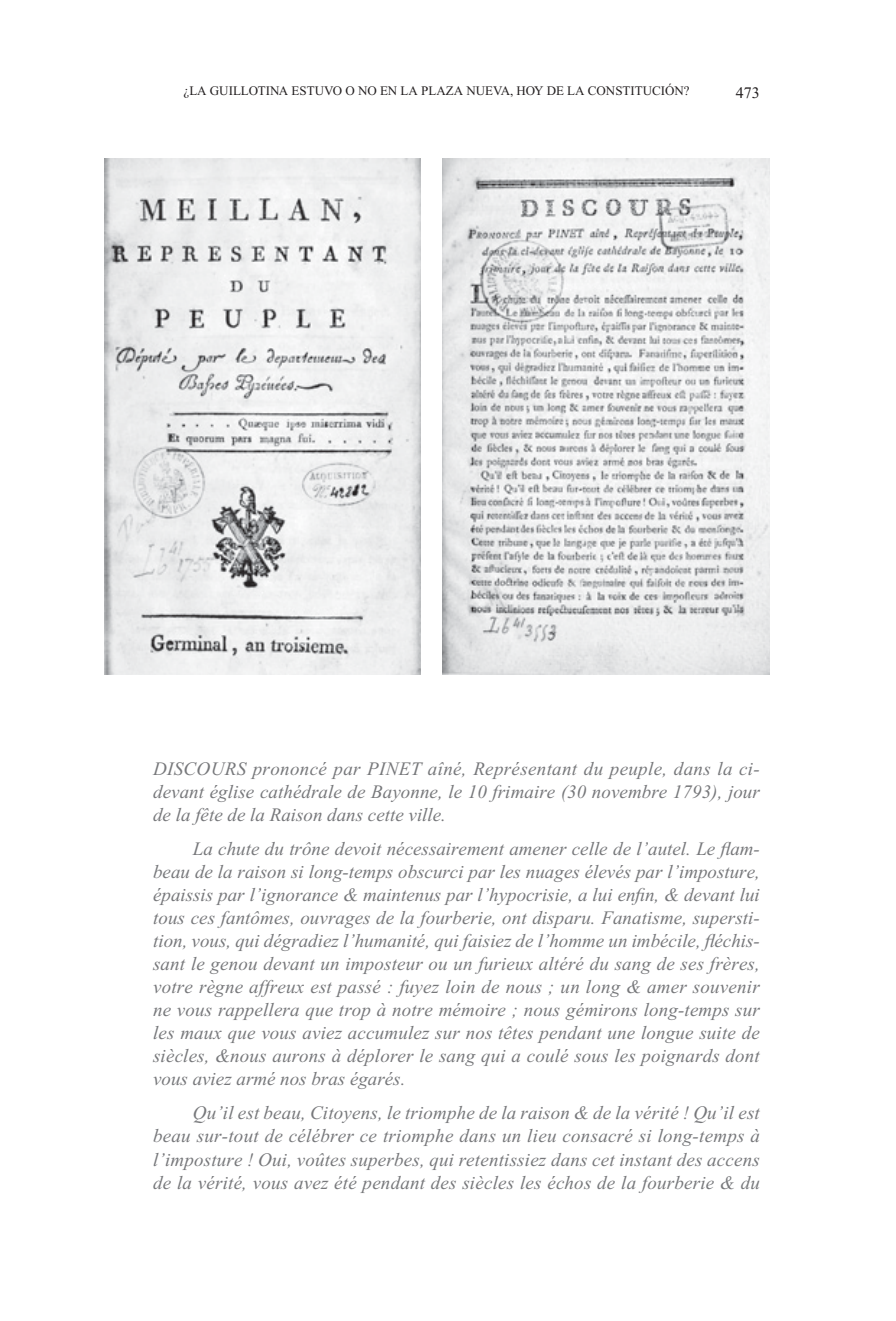
<style>
.page{position:relative;width:896px;height:1321px;background:#fff}
.page>*{position:absolute;margin:0;border:0;box-sizing:border-box;transform-origin:0 0}
.t1{font:italic 19px/23px "Times New Roman";letter-spacing:.005em;color:#77787b;text-align:justify}
.t2{font:16px "Times New Roman";color:#231f20}
.t3{font:13px "Times New Roman";color:#231f20}
</style>
<div class="page">
<img style="left:104px;top:159px;width:316px;height:516px">
<img style="left:443px;top:159px;width:326px;height:516px">
<p class="t3" style="left:184px;top:86px;width:508px">¿LA GUILLOTINA ESTUVO O NO EN LA PLAZA NUEVA, HOY DE LA CONSTITUCIÓN?</p>
<p class="t2" style="left:736px;top:86px;width:25px">473</p>
<p class="t1" style="left:153px;top:759px;width:608px">DISCOURS prononcé par PINET aîné, Représentant du peuple, dans la ci&shy;devant église cathédrale de Bayonne, le 10 frimaire (30 novembre 1793), jour de la fête de la Raison dans cette ville.</p>
<p class="t1" style="left:153px;top:839px;width:608px;text-indent:40px">La chute du trône devoit nécessairement amener celle de l’autel. Le flam&shy;beau de la raison si long-temps obscurci par les nuages élevés par l’imposture, épaissis par l’ignorance &amp; maintenus par l’hypocrisie, a lui enfin, &amp; devant lui tous ces fantômes, ouvrages de la fourberie, ont disparu. Fanatisme, supersti&shy;tion, vous, qui dégradiez l’humanité, qui faisiez de l’homme un imbécile, fléchis&shy;sant le genou devant un imposteur ou un furieux altéré du sang de ses frères, votre règne affreux est passé : fuyez loin de nous ; un long &amp; amer souvenir ne vous rappellera que trop à notre mémoire ; nous gémirons long-temps sur les maux que vous aviez accumulez sur nos têtes pendant une longue suite de siècles, &amp;nous aurons à déplorer le sang qui a coulé sous les poignards dont vous aviez armé nos bras égarés.</p>
<p class="t1" style="left:153px;top:1103px;width:608px;text-indent:40px">Qu’il est beau, Citoyens, le triomphe de la raison &amp; de la vérité ! Qu’il est beau sur-tout de célébrer ce triomphe dans un lieu consacré si long-temps à l’imposture ! Oui, voûtes superbes, qui retentissiez dans cet instant des accens de la vérité, vous avez été pendant des siècles les échos de la fourberie &amp; du</p>
</div>
